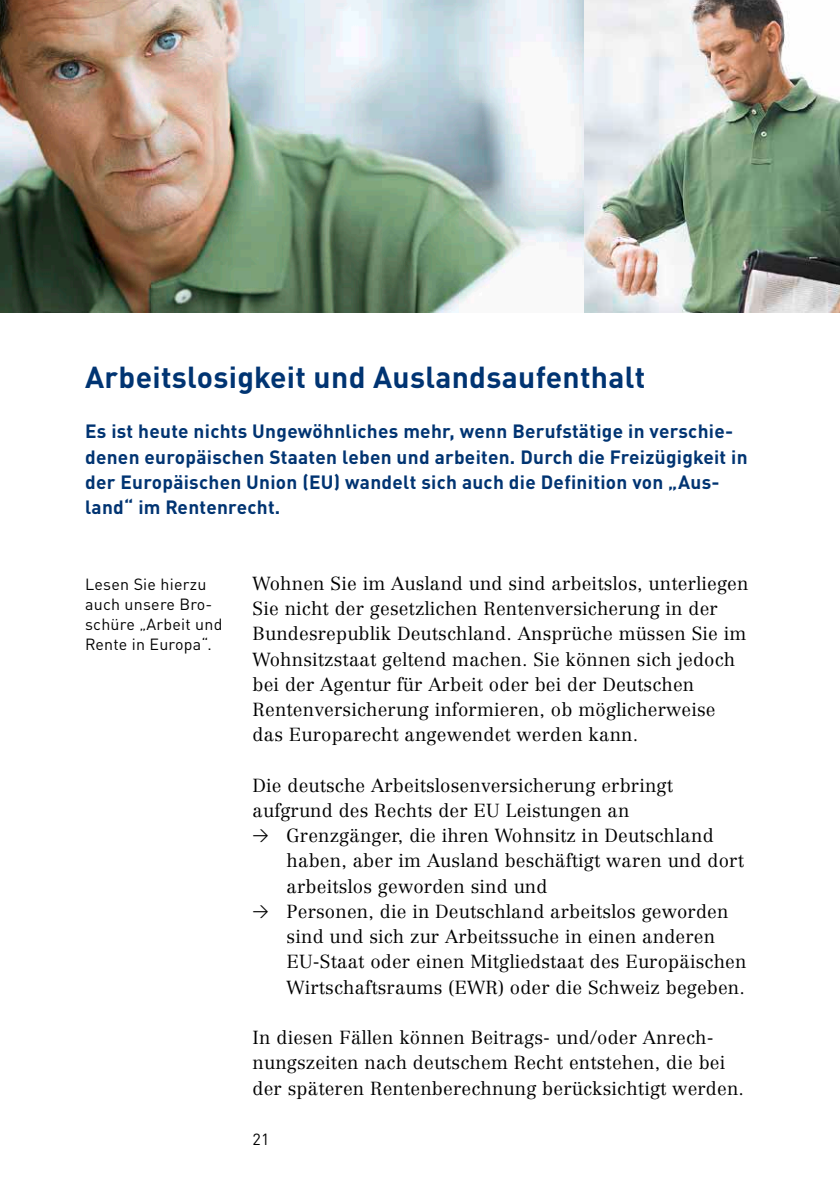
<style>
.page{position:relative;width:840px;height:1191px;background:#fff}
.page>*{position:absolute;margin:0;border:0;box-sizing:border-box;transform-origin:0 0}
.t1{font:700 30px "DIN Pro";letter-spacing:.01em;color:#003472}
.t2{font:700 19px/25.2px "DIN Pro";letter-spacing:.015em;color:#003472}
.t3{font:300 18.6px/25.2px "Centennial LT Pro";letter-spacing:.01em;color:#000}
.t4{font:16px/20.2px "DIN Pro";letter-spacing:.015em;color:#000}
.s1{font-family:"DIN Pro";font-weight:400;font-size:16px}
</style>
<div class="page">
<img style="left:0;top:0;width:839px;height:312px">
<h2 class="t1" style="left:85px;top:352px;width:561px">Arbeitslosigkeit und Auslandsaufenthalt</h2>
<p class="t2" style="left:85px;top:417px;width:663px">Es ist heute nichts Ungewöhnliches mehr, wenn Berufstätige in verschie&shy;denen europäischen Staaten leben und arbeiten. Durch die Freizügigkeit in der Europäischen Union (EU) wandelt sich auch die Definition von „Aus&shy;land“ im Rentenrecht.</p>
<p class="t4" style="left:85px;top:572px;width:139px">Lesen Sie hierzu auch unsere Bro&shy;schüre „Arbeit und<br>Rente in Europa“.</p>
<p class="t3" style="left:252px;top:570px;width:497px">Wohnen Sie im Ausland und sind arbeitslos, unterliegen Sie nicht der gesetzlichen Rentenversicherung in der Bundesrepublik Deutschland. Ansprüche müssen Sie im Wohnsitzstaat geltend machen. Sie können sich jedoch bei der Agentur für Arbeit oder bei der Deutschen Rentenversicherung informieren, ob möglicherweise das Europarecht angewendet werden kann.</p>
<p class="t3" style="left:252px;top:772px;width:421px">Die deutsche Arbeitslosenversicherung erbringt aufgrund des Rechts der EU Leistungen an</p>
<p class="t3" style="left:286px;top:823px;width:458px;text-indent:-34px"><span class="s1">→</span> Grenzgänger, die ihren Wohnsitz in Deutschland haben, aber im Ausland beschäftigt waren und dort arbeitslos geworden sind und</p>
<p class="t3" style="left:286px;top:898px;width:461px;text-indent:-34px"><span class="s1">→</span> Personen, die in Deutschland arbeitslos geworden sind und sich zur Arbeitssuche in einen anderen EU-Staat oder einen Mitgliedstaat des Europäischen Wirtschaftsraums (EWR) oder die Schweiz begeben.</p>
<p class="t3" style="left:252px;top:1025px;width:493px">In diesen Fällen können Beitrags- und/oder Anrech&shy;nungszeiten nach deutschem Recht entstehen, die bei der späteren Rentenberechnung berücksichtigt werden.</p>
<p class="t4" style="left:252px;top:1127px;width:18px">21</p>
</div>
